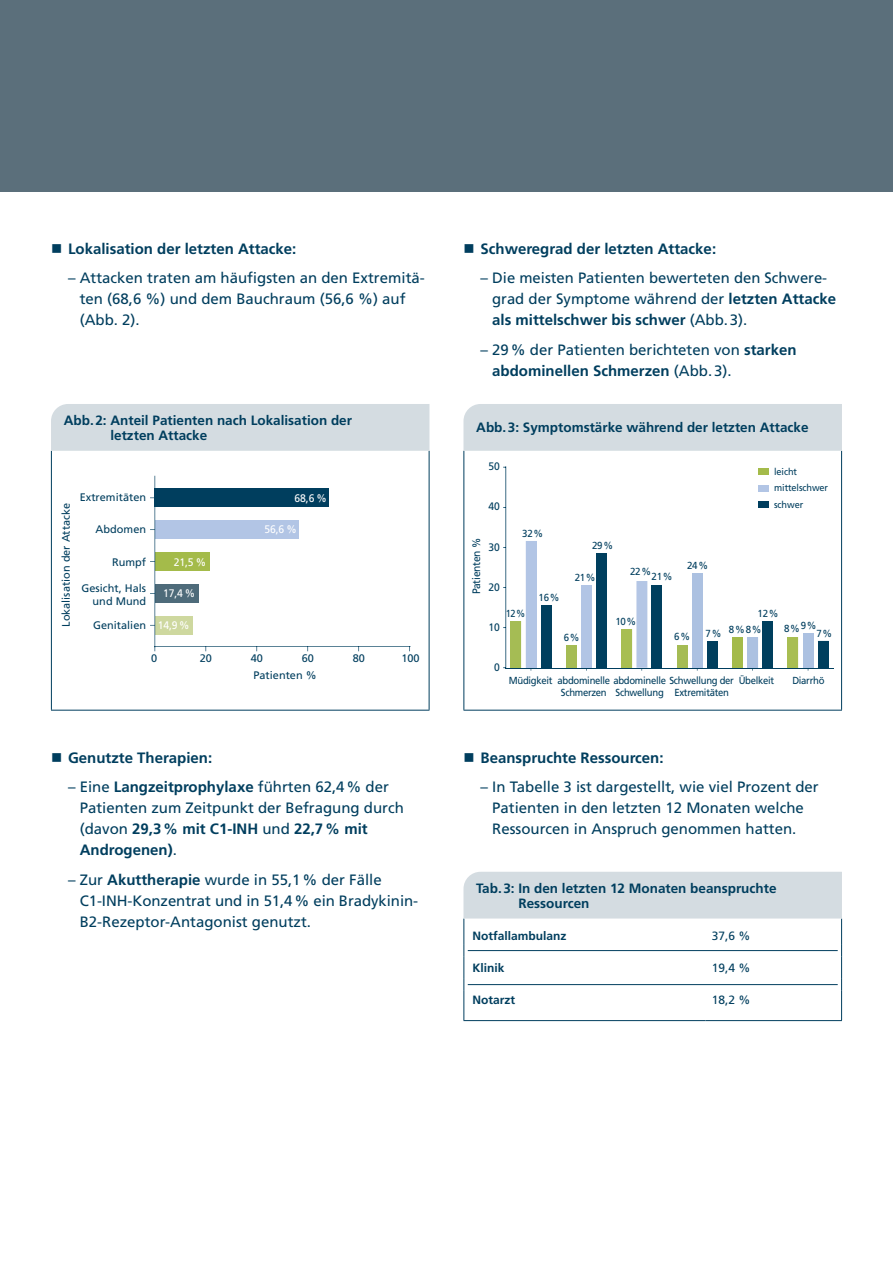
<style>
.page{position:relative;width:893px;height:1263px;background:#fff}
.page>*{position:absolute;margin:0;border:0;box-sizing:border-box;transform-origin:0 0}
.t1{font:15px/21px "Frutiger LT Std";color:#003e5e}
.t2{font:700 15px "Frutiger LT Std";color:#003e5e}
.t3{font:700 13.5px/15px "Frutiger LT Std";color:#003e5e}
.t4{font:700 12px "Frutiger LT Std";color:#003e5e}
.t5{font:12px "Frutiger LT Std";color:#003e5e}
.t6{font:10.95px/13.2px "Frutiger LT Std";color:#003e5e;text-align:right}
.t7{font:10.95px "Frutiger LT Std";letter-spacing:-.01em;color:#fff;scale:.95 1}
.t8{font:10.8px "Frutiger LT Std";letter-spacing:-.03em;color:#003e5e;scale:.95 1}
.t9{font:10.2px/12.3px "Frutiger LT Std";letter-spacing:-.03em;color:#003e5e;scale:.93 1}
.t10{font:10.2px "Frutiger LT Std";letter-spacing:-.03em;color:#003e5e;scale:.95 1}
.t11{font:10.2px "Frutiger LT Std";letter-spacing:-.03em;color:#003e5e;scale:.9 1}
.t12{font:9.6px/16.5px "Frutiger LT Std";letter-spacing:-.01em;color:#003e5e;scale:.95 1}
.s1{font-weight:700}
</style>
<div class="page">
<div style="left:0;top:0;width:893px;height:191px;background:#5b6f7b"></div>
<hr style="left:51px;top:451px;width:1px;height:259px;background:#003e5e">
<hr style="left:51px;top:710px;width:378px;height:1px;background:#003e5e">
<hr style="left:429px;top:451px;width:1px;height:259px;background:#003e5e">
<div style="left:155px;top:616px;width:37px;height:19px;background:#ced89f"></div>
<div style="left:155px;top:584px;width:44px;height:19px;background:#4e6b7a"></div>
<div style="left:155px;top:552px;width:54px;height:19px;background:#a4bb4a"></div>
<div style="left:155px;top:520px;width:143px;height:19px;background:#b2c5e5"></div>
<div style="left:155px;top:488px;width:174px;height:19px;background:#003e5e"></div>
<hr style="left:154px;top:646px;width:257px;height:1px;background:#003e5e">
<svg style="left:150px;top:476px;width:6px;height:175px"></svg>
<div style="left:51px;top:404px;width:378px;height:47px;background:#d4dce1"></div>
<hr style="left:463px;top:1020px;width:242px;height:1px;background:#003e5e">
<hr style="left:705px;top:1020px;width:137px;height:1px;background:#003e5e">
<svg style="left:463px;top:872px;width:379px;height:148px"></svg>
<hr style="left:463px;top:451px;width:1px;height:259px;background:#003e5e">
<hr style="left:463px;top:710px;width:379px;height:1px;background:#003e5e">
<hr style="left:841px;top:451px;width:1px;height:259px;background:#003e5e">
<div style="left:526px;top:541px;width:11px;height:127px;background:#b2c5e5"></div>
<div style="left:541px;top:605px;width:10px;height:63px;background:#003f5e"></div>
<div style="left:596px;top:553px;width:11px;height:115px;background:#003f5e"></div>
<div style="left:651px;top:585px;width:11px;height:83px;background:#003f5e"></div>
<div style="left:762px;top:621px;width:11px;height:47px;background:#003f5e"></div>
<hr style="left:505px;top:466px;width:1px;height:202px;background:#003e5e">
<div style="left:758px;top:502px;width:11px;height:6px;background:#003e5e"></div>
<svg style="left:503px;top:621px;width:4px;height:47px"></svg>
<div style="left:510px;top:621px;width:11px;height:47px;background:#a5bc54"></div>
<div style="left:566px;top:645px;width:11px;height:23px;background:#a5bc54"></div>
<div style="left:732px;top:637px;width:11px;height:31px;background:#a4bb4a"></div>
<div style="left:581px;top:585px;width:11px;height:83px;background:#b2c5e5"></div>
<svg style="left:621px;top:581px;width:26px;height:90px"></svg>
<svg style="left:677px;top:641px;width:41px;height:30px"></svg>
<div style="left:692px;top:573px;width:11px;height:95px;background:#acc1e1"></div>
<div style="left:747px;top:637px;width:11px;height:31px;background:#acc1e1"></div>
<svg style="left:787px;top:633px;width:42px;height:38px"></svg>
<div style="left:803px;top:633px;width:10px;height:35px;background:#acc1e1"></div>
<div style="left:758px;top:469px;width:11px;height:6px;background:#a4bb4a"></div>
<div style="left:758px;top:485px;width:11px;height:6px;background:#b2c5e5"></div>
<hr style="left:505px;top:668px;width:329px;height:1px;background:#003e5e">
<div style="left:463px;top:404px;width:379px;height:47px;background:#d4dce1"></div>
<p class="t2" style="left:51px;top:240px;width:247px">■ Lokalisation der letzten Attacke:</p>
<p class="t1" style="left:80px;top:268px;width:347px;text-indent:-12px">– Attacken traten am häufigsten an den Extremitä&shy;ten (68,6 %) und dem Bauchraum (56,6 %) auf (Abb. 2).</p>
<p class="t3" style="left:110px;top:413px;width:243px;text-indent:-47px">Abb.2: Anteil Patienten nach Lokalisation der letzten Attacke</p>
<p class="t6" style="left:60px;top:627px;width:126px;rotate:-90deg">Lokalisation der Attacke</p>
<p class="t6" style="left:80px;top:491px;width:68px">Extremitäten</p>
<p class="t6" style="left:96px;top:522px;width:52px">Abdomen</p>
<p class="t6" style="left:112px;top:555px;width:36px">Rumpf</p>
<p class="t6" style="left:82px;top:581px;width:66px">Gesicht, Hals und Mund</p>
<p class="t6" style="left:93px;top:619px;width:54px">Genitalien</p>
<p class="t7" style="left:174px;top:555px;width:35px">21,5 %</p>
<p class="t7" style="left:163px;top:587px;width:35px">17,4 %</p>
<p class="t7" style="left:158px;top:619px;width:35px">14,9 %</p>
<p class="t7" style="left:295px;top:491px;width:35px">68,6 %</p>
<p class="t7" style="left:264px;top:523px;width:35px">56,6 %</p>
<p class="t6" style="left:151px;top:652px;width:8px">0</p>
<p class="t6" style="left:200px;top:652px;width:14px">20</p>
<p class="t6" style="left:251px;top:652px;width:14px">40</p>
<p class="t6" style="left:302px;top:652px;width:14px">60</p>
<p class="t6" style="left:353px;top:652px;width:14px">80</p>
<p class="t6" style="left:401px;top:652px;width:20px">100</p>
<p class="t6" style="left:253px;top:668px;width:65px">Patienten %</p>
<p class="t2" style="left:51px;top:748px;width:163px">■ Genutzte Therapien:</p>
<p class="t1" style="left:80px;top:776px;width:326px;text-indent:-12px">– Eine <span class="s1">Langzeitprophylaxe</span> führten 62,4% der Patienten zum Zeitpunkt der Befragung durch (davon <span class="s1">29,3% mit C1-INH</span> und <span class="s1">22,7% mit Androgenen)</span>.</p>
<p class="t1" style="left:80px;top:869px;width:340px;text-indent:-12px">– Zur <span class="s1">Akuttherapie</span> wurde in 55,1% der Fälle<br>C1-INH-Konzentrat und in 51,4% ein Bradykinin-<br>B2-Rezeptor-Antagonist genutzt.</p>
<p class="t2" style="left:463px;top:240px;width:254px">■ Schweregrad der letzten Attacke:</p>
<p class="t1" style="left:492px;top:268px;width:345px;text-indent:-12px">– Die meisten Patienten bewerteten den Schwere&shy;grad der Symptome während der <span class="s1">letzten Attacke als mittelschwer bis schwer</span> (Abb.3).</p>
<p class="t1" style="left:492px;top:339px;width:306px;text-indent:-12px">– 29% der Patienten berichteten von <span class="s1">starken abdominellen Schmerzen</span> (Abb.3).</p>
<p class="t3" style="left:476px;top:420px;width:334px">Abb.3: Symptomstärke während der letzten Attacke</p>
<p class="t8" style="left:489px;top:460px;width:13px">50</p>
<p class="t8" style="left:470px;top:594px;width:61px;rotate:-90deg">Patienten %</p>
<p class="t8" style="left:489px;top:500px;width:13px">40</p>
<p class="t8" style="left:489px;top:540px;width:13px">30</p>
<p class="t8" style="left:489px;top:580px;width:13px">20</p>
<p class="t10" style="left:522px;top:527px;width:24px">32%</p>
<p class="t10" style="left:539px;top:591px;width:24px">16%</p>
<p class="t10" style="left:592px;top:539px;width:24px">29%</p>
<p class="t10" style="left:575px;top:571px;width:24px">21%</p>
<p class="t10" style="left:630px;top:565px;width:24px">22%</p>
<p class="t10" style="left:651px;top:570px;width:24px">21%</p>
<p class="t10" style="left:687px;top:559px;width:24px">24%</p>
<p class="t11" style="left:506px;top:607px;width:23px">12%</p>
<p class="t8" style="left:489px;top:620px;width:13px">10</p>
<p class="t10" style="left:564px;top:631px;width:18px">6%</p>
<p class="t10" style="left:615px;top:615px;width:24px">10%</p>
<p class="t10" style="left:674px;top:631px;width:18px">6%</p>
<p class="t10" style="left:706px;top:627px;width:18px">7%</p>
<p class="t12" style="left:774px;top:463px;width:58px">leicht mittelschwer schwer</p>
<p class="t10" style="left:758px;top:608px;width:24px">12%</p>
<p class="t10" style="left:729px;top:623px;width:36px">8%8%</p>
<p class="t10" style="left:784px;top:621px;width:36px">8%9%</p>
<p class="t10" style="left:816px;top:627px;width:18px">7%</p>
<p class="t8" style="left:494px;top:660px;width:8px">0</p>
<p class="t9" style="left:739px;top:674px;width:40px">Übelkeit</p>
<p class="t9" style="left:792px;top:674px;width:36px">Diarrhö</p>
<p class="t9" style="left:561px;top:674px;width:188px;text-indent:-52px">Müdigkeit abdominelle abdominelle Schwellung der<br>Schmerzen</p>
<p class="t9" style="left:616px;top:687px;width:53px">Schwellung</p>
<p class="t9" style="left:674px;top:687px;width:60px">Extremitäten</p>
<p class="t2" style="left:463px;top:748px;width:202px">■ Beanspruchte Ressourcen:</p>
<p class="t1" style="left:492px;top:776px;width:328px;text-indent:-12px">– In Tabelle 3 ist dargestellt, wie viel Prozent der<br>Patienten in den letzten 12 Monaten welche<br>Ressourcen in Anspruch genommen hatten.</p>
<p class="t3" style="left:518px;top:880px;width:260px;text-indent:-42px">Tab.3: In den letzten 12 Monaten beanspruchte<br>Ressourcen</p>
<p class="t4" style="left:472px;top:928px;width:96px">Notfallambulanz</p>
<p class="t5" style="left:712px;top:928px;width:40px">37,6 %</p>
<p class="t4" style="left:472px;top:961px;width:34px">Klinik</p>
<p class="t5" style="left:712px;top:961px;width:40px">19,4 %</p>
<p class="t4" style="left:472px;top:993px;width:44px">Notarzt</p>
<p class="t5" style="left:712px;top:993px;width:40px">18,2 %</p>
</div>
